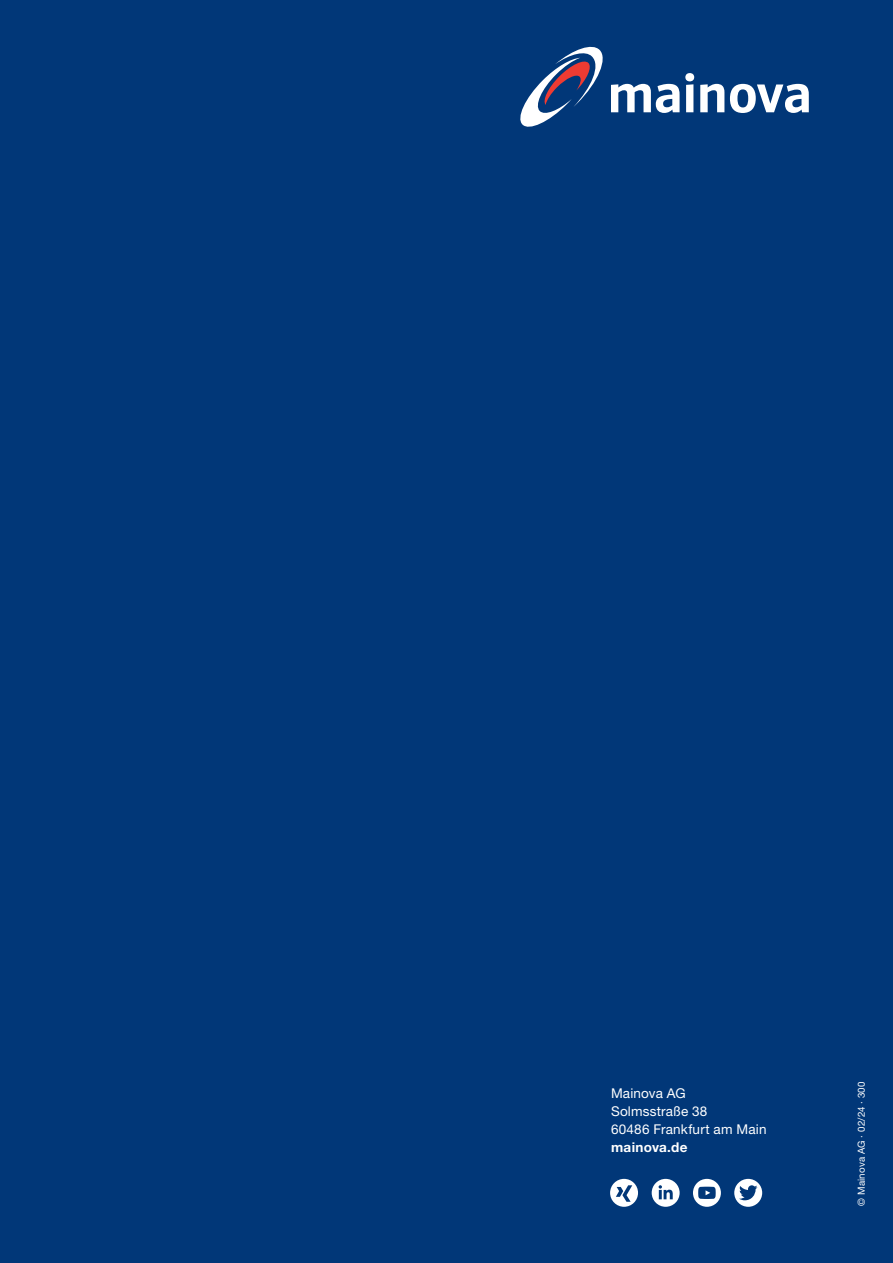
<style>
.page{position:relative;width:893px;height:1263px;background:#013778}
.page>*{position:absolute;margin:0;border:0;box-sizing:border-box;transform-origin:0 0}
.t1{font:13.5px/18px "Helvetica Neue LT Pro";letter-spacing:.015em;color:#fff}
.t2{font:700 13.5px "Helvetica Neue LT Pro";letter-spacing:.025em;color:#fff}
.t3{font:9.75px "Helvetica Neue LT Pro";letter-spacing:.025em;color:#fff}
</style>
<div class="page">
<div style="left:610px;top:1179px;width:28px;height:28px;background:#fff;border-radius:50%"></div>
<svg style="left:616px;top:1185px;width:16px;height:17px"></svg>
<div style="left:652px;top:1179px;width:28px;height:28px;background:#fff;border-radius:50%"></div>
<svg style="left:659px;top:1185px;width:14px;height:14px"></svg>
<div style="left:693px;top:1179px;width:28px;height:28px;background:#fff;border-radius:50%"></div>
<svg style="left:698px;top:1187px;width:18px;height:12px"></svg>
<div style="left:734px;top:1179px;width:28px;height:28px;background:#fff;border-radius:50%"></div>
<svg style="left:739px;top:1185px;width:18px;height:15px"></svg>
<svg style="left:520px;top:47px;width:289px;height:80px"></svg>
<p class="t1" style="left:611px;top:1084px;width:157px">Mainova AG<br>Solmsstraße 38<br>60486 Frankfurt am Main</p>
<p class="t2" style="left:611px;top:1138px;width:78px">mainova.de</p>
<p class="t3" style="left:855px;top:1206px;width:126px;rotate:-90deg">© Mainova AG · 02/24 · 300</p>
</div>
